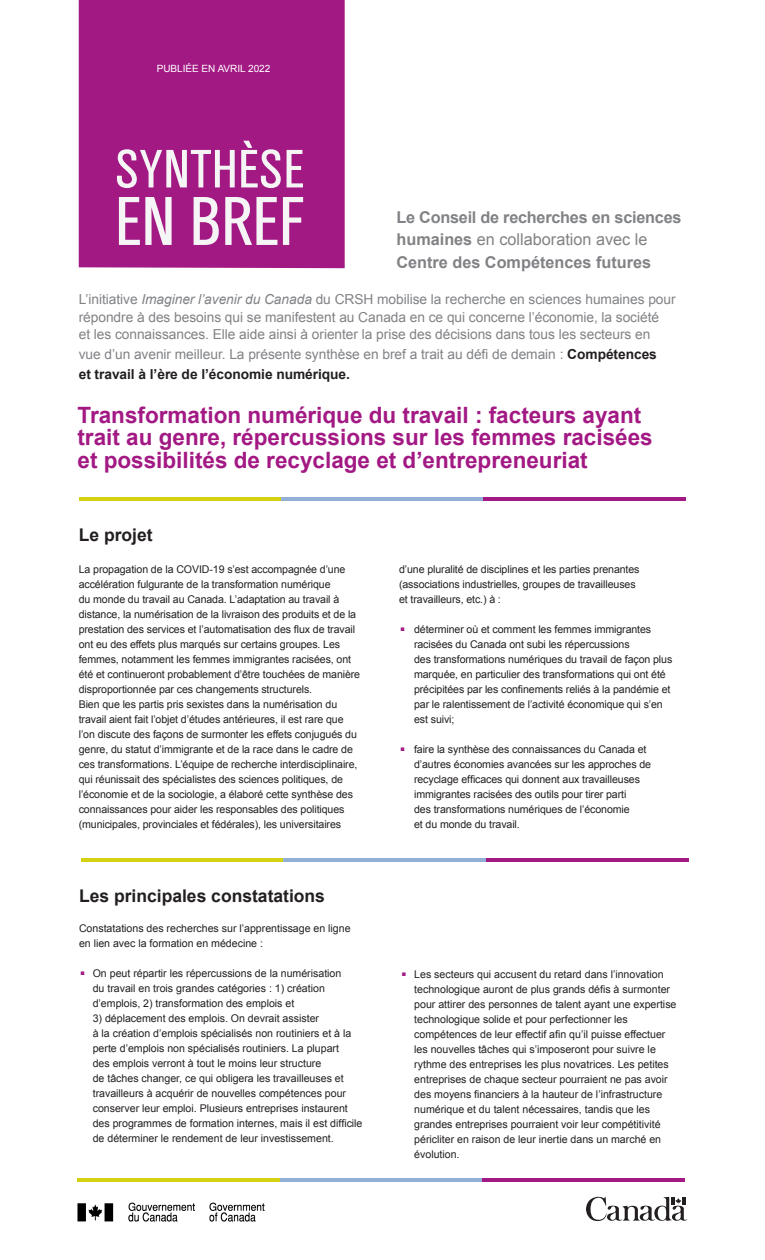
<style>
.page{position:relative;width:765px;height:1260px;background:#fff}
.page>*{position:absolute;margin:0;border:0;box-sizing:border-box;transform-origin:0 0}
.t1{font:71.88px "TV Nord EFOP Regular Con";letter-spacing:-.005em;color:#f5f5f6}
.t2{font:56.25px "TV Nord EFOP Regular Con";letter-spacing:-.005em;color:#f5f5f6}
.t3{font:700 25px "Arial";color:#a31984}
.t4{font:700 22.5px/22.5px "Arial";color:#a31984}
.t5{font:700 17.5px "Arial";color:#231f20}
.t6{font:700 16.25px/22.5px "Arial";letter-spacing:-.015em;color:#808285}
.t7{font:13.75px/17.5px "Arial";letter-spacing:-.005em;color:#808285}
.t8{font:10.62px/15px "Arial";letter-spacing:-.01em;color:#231f20}
.t9{font:10px "Arial";color:#fff}
.s1{font-weight:400}
.s2{font-style:italic}
.s3{font-weight:700;color:#231f20}
</style>
<div class="page">
<div style="left:79px;top:0;width:266px;height:268px;background:#a31984"></div>
<hr style="left:81px;top:858px;width:202px;height:4px;background:#d4d110">
<hr style="left:283px;top:858px;width:203px;height:4px;background:#92b0d5">
<hr style="left:486px;top:858px;width:202px;height:4px;background:#a31984">
<hr style="left:79px;top:497px;width:202px;height:4px;background:#d4d110">
<hr style="left:281px;top:497px;width:203px;height:4px;background:#92b0d5">
<hr style="left:484px;top:497px;width:202px;height:4px;background:#a31984">
<hr style="left:78px;top:1178px;width:202px;height:3px;background:#d4d110">
<hr style="left:280px;top:1178px;width:203px;height:3px;background:#92b0d5">
<hr style="left:482px;top:1178px;width:203px;height:3px;background:#a31984">
<svg style="left:586px;top:1196px;width:102px;height:25px"></svg>
<img style="left:78px;top:1203px;width:187px;height:19px">
<p class="t9" style="left:157px;top:62px;width:115px">PUBLIÉE EN AVRIL 2022</p>
<p class="t2" style="left:115px;top:139px;width:191px">SYNTHÈSE</p>
<p class="t1" style="left:115px;top:183px;width:191px">EN BREF</p>
<p class="t6" style="left:397px;top:207px;width:287px">Le Conseil de recherches en sciences humaines <span class="s1">en collaboration avec le</span></p>
<p class="t6" style="left:397px;top:252px;width:256px">Centre des Compétences futures</p>
<p class="t7" style="left:79px;top:291px;width:598px">L’initiative <span class="s2">Imaginer l’avenir du Canada</span> du CRSH mobilise la recherche en sciences humaines pour répondre à des besoins qui se manifestent au Canada en ce qui concerne l’économie, la société<br>et les connaissances. Elle aide ainsi à orienter la prise des décisions dans tous les secteurs en</p>
<p class="t7" style="left:79px;top:345px;width:580px;line-height:20px">vue d’un avenir meilleur. La présente synthèse en bref a trait au défi de demain : <span class="s3">Compétences et travail à l’ère de l’économie numérique.</span></p>
<p class="t4" style="left:78px;top:404px;width:577px">Transformation numérique du travail : facteurs ayant trait au genre, répercussions sur les femmes racisées et possibilités de recyclage et d’entrepreneuriat</p>
<p class="t5" style="left:79px;top:523px;width:75px">Le projet</p>
<p class="t8" style="left:79px;top:562px;width:283px">La propagation de la COVID-19 s’est accompagnée d’une accélération fulgurante de la transformation numérique<br>du monde du travail au Canada. L’adaptation au travail à distance, la numérisation de la livraison des produits et de la prestation des services et l’automatisation des flux de travail ont eu des effets plus marqués sur certains groupes. Les femmes, notamment les femmes immigrantes racisées, ont été et continueront probablement d’être touchées de manière disproportionnée par ces changements structurels.</p>
<p class="t8" style="left:79px;top:697px;width:280px">Bien que les partis pris sexistes dans la numérisation du travail aient fait l’objet d’études antérieures, il est rare que l’on discute des façons de surmonter les effets conjugués du genre, du statut d’immigrante et de la race dans le cadre de ces transformations. L’équipe de recherche interdisciplinaire, qui réunissait des spécialistes des sciences politiques, de l’économie et de la sociologie, a élaboré cette synthèse des connaissances pour aider les responsables des politiques (municipales, provinciales et fédérales), les universitaires</p>
<p class="t5" style="left:79px;top:884px;width:248px">Les principales constatations</p>
<p class="t8" style="left:79px;top:921px;width:273px">Constatations des recherches sur l’apprentissage en ligne</p>
<p class="t8" style="left:79px;top:936px;width:186px">en lien avec la formation en médecine :</p>
<p class="t3" style="left:79px;top:950px;width:8px">.</p>
<p class="t8" style="left:93px;top:966px;width:250px">On peut répartir les répercussions de la numérisation du travail en trois grandes catégories : 1) création d’emplois, 2) transformation des emplois et</p>
<p class="t8" style="left:93px;top:1011px;width:271px">3) déplacement des emplois. On devrait assister<br>à la création d’emplois spécialisés non routiniers et à la perte d’emplois non spécialisés routiniers. La plupart<br>des emplois verront à tout le moins leur structure<br>de tâches changer, ce qui obligera les travailleuses et travailleurs à acquérir de nouvelles compétences pour conserver leur emploi. Plusieurs entreprises instaurent des programmes de formation internes, mais il est difficile de déterminer le rendement de leur investissement.</p>
<p class="t8" style="left:399px;top:562px;width:242px">d’une pluralité de disciplines et les parties prenantes (associations industrielles, groupes de travailleuses et travailleurs, etc.) à :</p>
<p class="t3" style="left:399px;top:606px;width:8px">.</p>
<p class="t8" style="left:414px;top:622px;width:239px">déterminer où et comment les femmes immigrantes racisées du Canada ont subi les répercussions</p>
<p class="t8" style="left:414px;top:652px;width:260px">des transformations numériques du travail de façon plus marquée, en particulier des transformations qui ont été précipitées par les confinements reliés à la pandémie et par le ralentissement de l’activité économique qui s’en</p>
<p class="t8" style="left:414px;top:712px;width:42px">est suivi;</p>
<p class="t3" style="left:399px;top:726px;width:8px">.</p>
<p class="t8" style="left:414px;top:742px;width:239px">faire la synthèse des connaissances du Canada et d’autres économies avancées sur les approches de</p>
<p class="t8" style="left:414px;top:772px;width:227px">recyclage efficaces qui donnent aux travailleuses immigrantes racisées des outils pour tirer parti des transformations numériques de l’économie et du monde du travail.</p>
<p class="t3" style="left:401px;top:951px;width:8px">.</p>
<p class="t8" style="left:414px;top:967px;width:264px">Les secteurs qui accusent du retard dans l’innovation technologique auront de plus grands défis à surmonter pour attirer des personnes de talent ayant une expertise technologique solide et pour perfectionner les compétences de leur effectif afin qu’il puisse effectuer les nouvelles tâches qui s’imposeront pour suivre le rythme des entreprises les plus novatrices. Les petites entreprises de chaque secteur pourraient ne pas avoir</p>
<p class="t8" style="left:414px;top:1087px;width:250px">des moyens financiers à la hauteur de l’infrastructure numérique et du talent nécessaires, tandis que les</p>
<p class="t8" style="left:414px;top:1117px;width:248px;text-align:justify">grandes entreprises pourraient voir leur compétitivité péricliter en raison de leur inertie dans un marché en évolution.</p>
</div>
